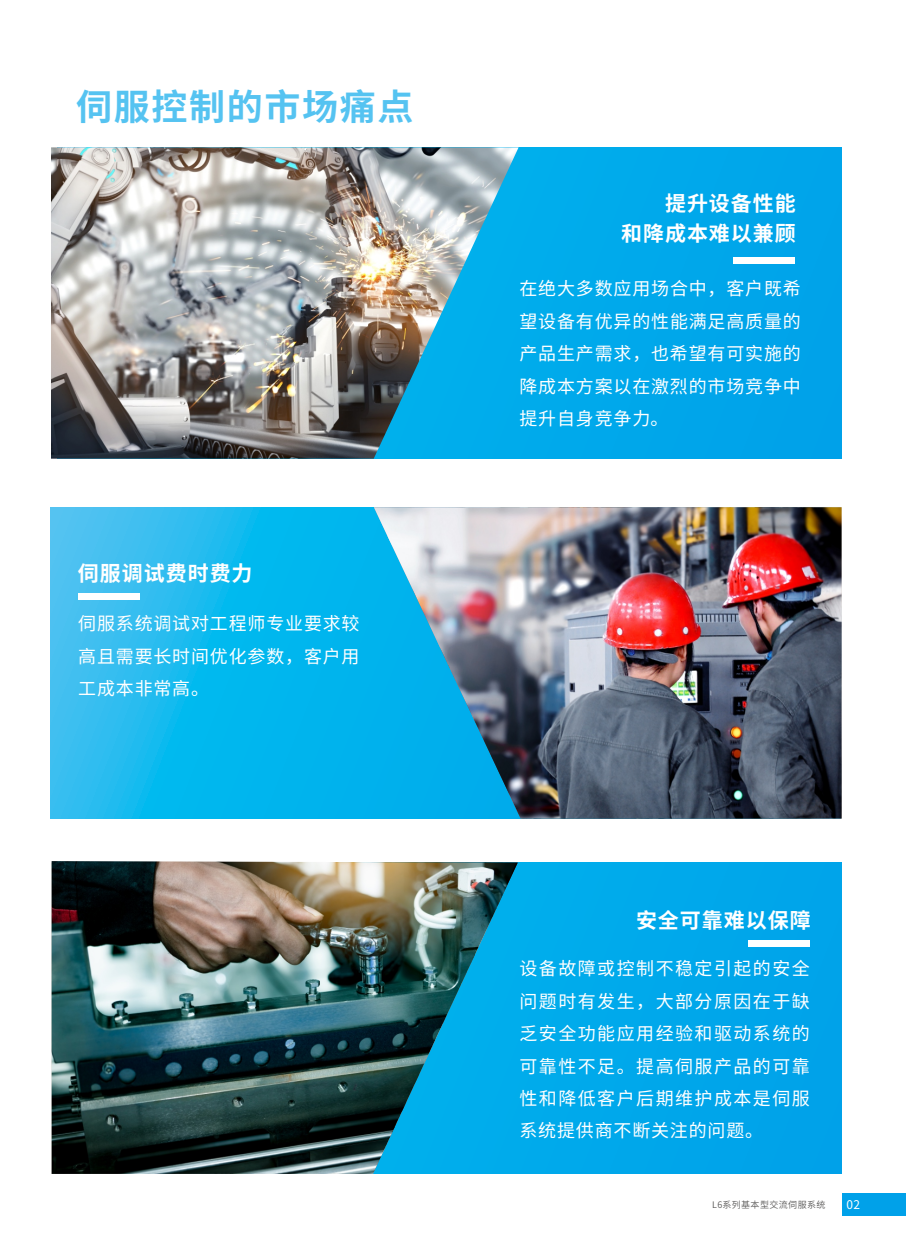
<style>
.page{position:relative;width:906px;height:1238px;background:#fff}
.page>*{position:absolute;margin:0;border:0;box-sizing:border-box;transform-origin:0 0}
.t1{font:700 36px "Source Han Sans CN";letter-spacing:.045em;color:#55c3f1}
.t2{font:700 21px "Source Han Sans CN";letter-spacing:.045em;color:#fff}
.t3{font:700 20.7px/30px "Source Han Sans CN";letter-spacing:.045em;color:#fff;text-align:right}
.t4{font:18px/32.4px "Source Han Sans CN";letter-spacing:.045em;color:#fff;text-align:justify}
.t5{font:12px "Source Han Sans CN";color:#fff}
.t6{font:9px "Source Han Sans CN";letter-spacing:.045em;color:#595857}
</style>
<div class="page">
<div style="left:842px;top:1192px;width:64px;height:23px;background:#00a1e9"></div>
<div style="left:58px;top:147px;width:783px;height:311px;background:#00a7ea"></div>
<div style="left:733px;top:258px;width:62px;height:6px;background:#fff"></div>
<svg style="left:51px;top:507px;width:323px;height:311px;background:#16b9ee"></svg>
<div style="left:78px;top:593px;width:62px;height:6px;background:#fff"></div>
<div style="left:56px;top:862px;width:785px;height:311px;background:#00a7ea"></div>
<div style="left:748px;top:940px;width:62px;height:6px;background:#fff"></div>
<img style="left:374px;top:507px;width:467px;height:311px">
<img style="left:52px;top:861px;width:466px;height:312px">
<img style="left:51px;top:147px;width:467px;height:311px">
<h1 class="t1" style="left:76px;top:89px;width:339px">伺服控制的市场痛点</h1>
<p class="t2" style="left:78px;top:562px;width:176px">伺服调试费时费⼒</p>
<p class="t4" style="left:78px;top:607px;width:283px">伺服系统调试对⼯程师专业要求较⾼且需要⻓时间优化参数，客⼾⽤ ⼯成本⾮常⾼。</p>
<p class="t3" style="left:621px;top:188px;width:176px">提升设备性能<br>和降成本难以兼顾</p>
<p class="t4" style="left:519px;top:272px;width:283px">在绝⼤多数应⽤场合中，客⼾既希望设备有优异的性能满⾜⾼质量的产品⽣产需求，也希望有可实施的降成本⽅案以在激烈的市场竞争中提升⾃⾝竞争⼒。</p>
<p class="t2" style="left:636px;top:909px;width:176px">安全可靠难以保障</p>
<p class="t4" style="left:519px;top:952px;width:292px">设备故障或控制不稳定引起的安全问题时有发⽣，⼤部分原因在于缺乏安全功能应⽤经验和驱动系统的可靠性不⾜。提⾼伺服产品的可靠性和降低客⼾后期维护成本是伺服系统提供商不断关注的问题。</p>
<p class="t6" style="left:712px;top:1199px;width:115px">L6系列基本型交流伺服系统</p>
<p class="t5" style="left:846px;top:1197px;width:15px">02</p>
</div>
